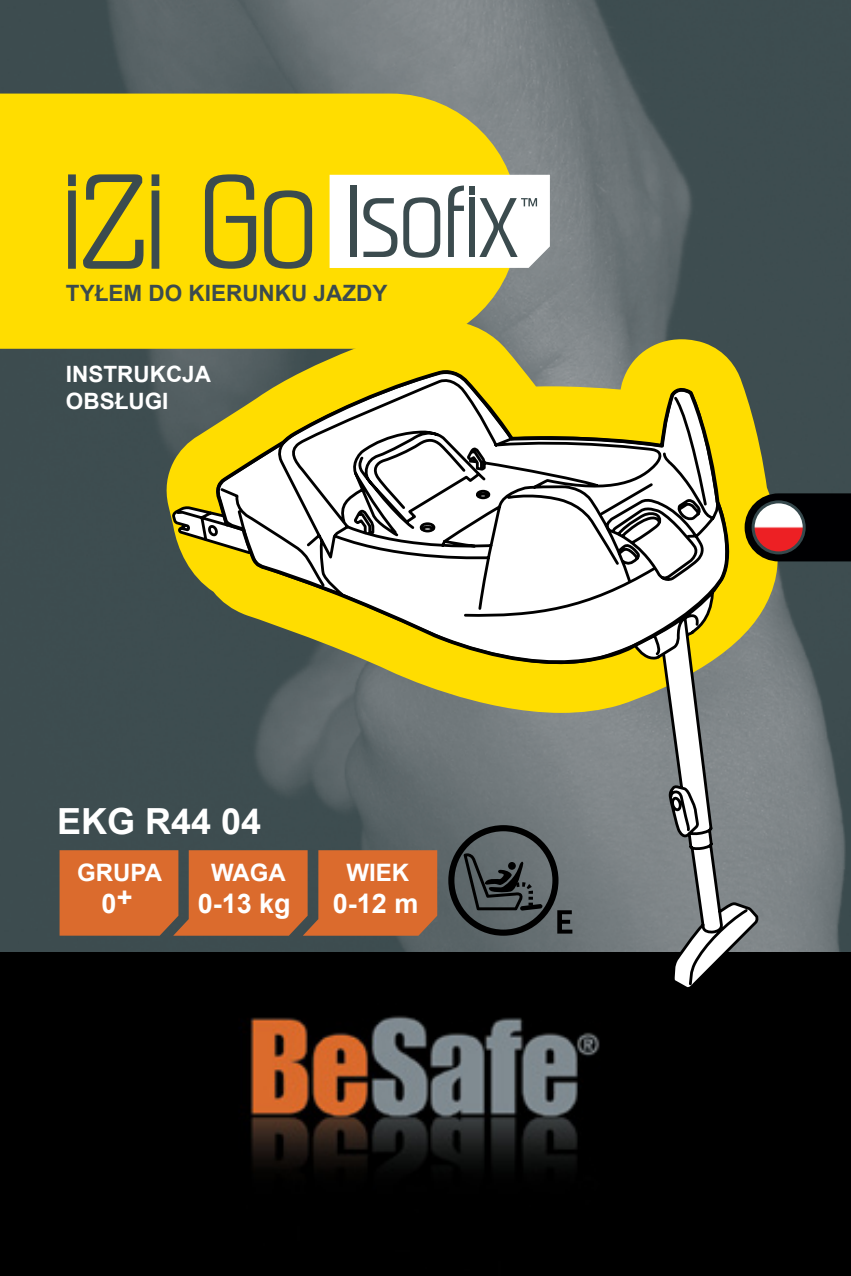
<style>
.page{position:relative;width:851px;height:1276px;background:#fff}
.page>*{position:absolute;margin:0;border:0;box-sizing:border-box;transform-origin:0 0}
.t1{font:700 36px "Arial";color:#fff}
.t2{font:700 27px "Arial";color:#fff}
.t3{font:700 24px "Arial";color:#fff}
.t4{font:700 22.5px "Arial";color:#3b4b4e}
.t5{font:700 22.5px "Arial";color:#fff}
</style>
<div class="page">
<img style="left:0;top:0;width:850px;height:952px">
<div style="left:0;top:94px;width:518px;height:255px;background:#fd0"></div>
<div style="left:60px;top:850px;width:111px;height:85px;background:#db6b2d"></div>
<img style="left:0;top:952px;width:850px;height:324px">
<svg style="left:329px;top:175px;width:221px;height:93px"></svg>
<div style="left:68px;top:190px;width:8px;height:79px;background:#3b4b4e"></div>
<div style="left:68px;top:174px;width:8px;height:12px;background:#3b4b4e"></div>
<svg style="left:83px;top:174px;width:60px;height:95px;background:#bcab1a"></svg>
<div style="left:151px;top:190px;width:8px;height:79px;background:#3b4b4e"></div>
<div style="left:151px;top:174px;width:8px;height:12px;background:#3b4b4e"></div>
<svg style="left:264px;top:190px;width:48px;height:79px;background:#b2a41e"></svg>
<svg style="left:205px;top:174px;width:51px;height:95px;background:#b2a31e"></svg>
<svg style="left:161px;top:321px;width:618px;height:392px;background:#9f983d"></svg>
<svg style="left:171px;top:368px;width:588px;height:623px;background:#6f6654"></svg>
<svg style="left:213px;top:368px;width:523px;height:321px"></svg>
<svg style="left:462px;top:565px;width:196px;height:53px"></svg>
<svg style="left:744px;top:493px;width:106px;height:68px;background:#1c1904"></svg>
<img style="left:753px;top:502px;width:51px;height:51px;border-radius:26px">
<div style="left:751px;top:500px;width:54px;height:54px;border:3px solid #35484c;border-radius:50%"></div>
<p class="t4" style="left:66px;top:279px;width:323px">TYŁEM DO KIERUNKU JAZDY</p>
<p class="t5" style="left:66px;top:359px;width:68px">INSTRUK</p>
<p class="t5" style="left:166px;top:359px;width:32px">CJA</p>
<p class="t5" style="left:66px;top:386px;width:101px">OBSŁUGI</p>
<h1 class="t1" style="left:57px;top:798px;width:206px">EKG R44 04</h1>
<p class="t3" style="left:77px;top:856px;width:86px">GRUPA</p>
<p class="t3" style="left:211px;top:856px;width:76px">WAGA</p>
<p class="t3" style="left:346px;top:856px;width:64px">WIEK</p>
<p class="t2" style="left:102px;top:882px;width:32px">0+</p>
<p class="t2" style="left:198px;top:885px;width:95px">0-13 KG</p>
<p class="t2" style="left:333px;top:885px;width:87px">0-12 M</p>
</div>
